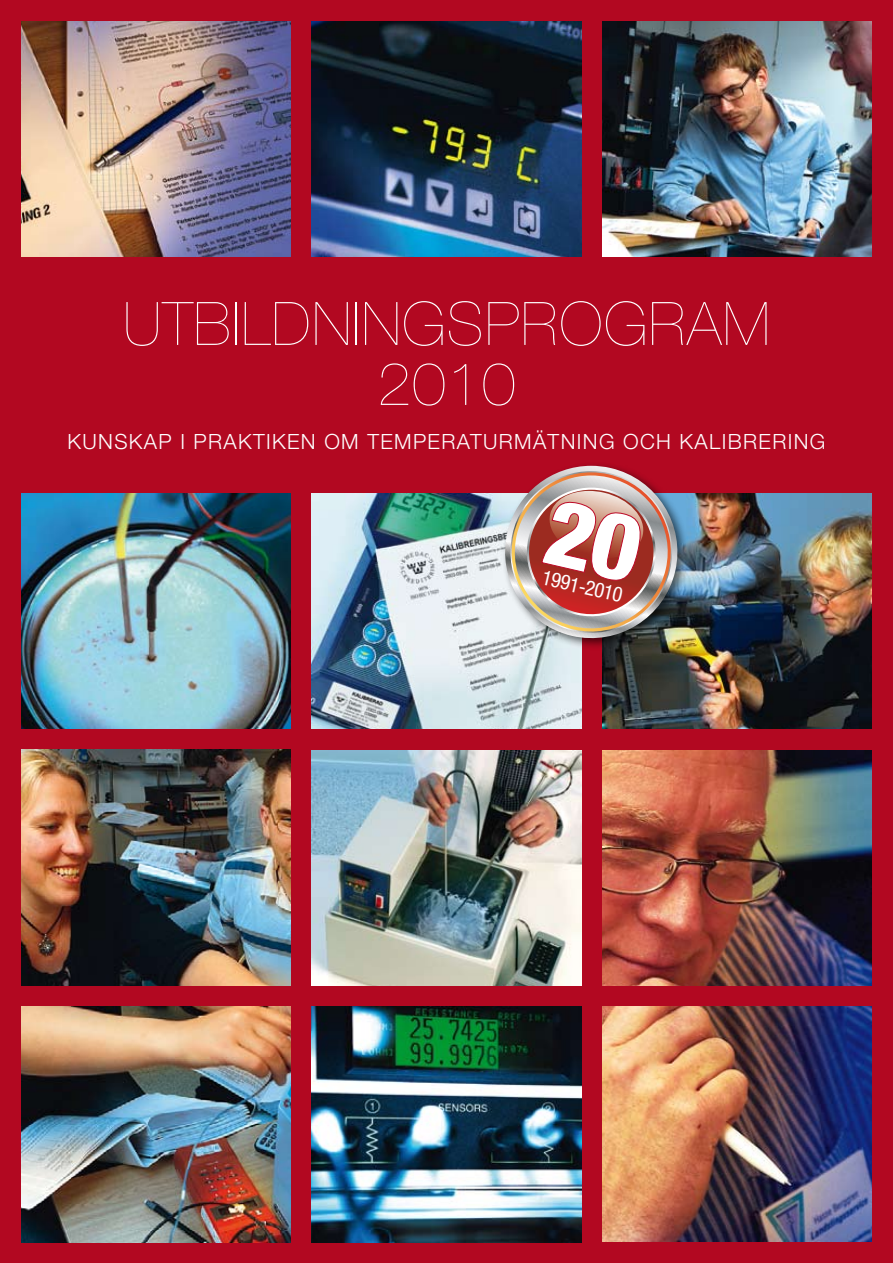
<style>
.page{position:relative;width:893px;height:1263px;background:#b20821}
.page>*{position:absolute;margin:0;border:0;box-sizing:border-box;transform-origin:0 0}
.t1{font:200 60px/60px "Helvetica Neue";letter-spacing:.025em;color:#fff;text-align:center}
.t2{font:300 21px "Helvetica Neue";letter-spacing:.065em;color:#fff}
.t3{font:condensed 20.55px "Helvetica Neue";color:#fff}
</style>
<div class="page">
<img style="left:602px;top:21px;width:270px;height:236px">
<img style="left:21px;top:21px;width:270px;height:236px">
<img style="left:21px;top:493px;width:270px;height:236px">
<img style="left:312px;top:750px;width:269px;height:235px">
<img style="left:312px;top:493px;width:269px;height:236px">
<img style="left:312px;top:21px;width:269px;height:236px">
<img style="left:602px;top:493px;width:270px;height:236px">
<img style="left:312px;top:1007px;width:269px;height:235px">
<img style="left:602px;top:750px;width:270px;height:235px">
<img style="left:21px;top:1007px;width:270px;height:235px">
<img style="left:602px;top:1007px;width:270px;height:235px">
<img style="left:21px;top:750px;width:270px;height:235px">
<div style="left:501px;top:462px;width:189px;height:188px;background:#000;opacity:.6"></div>
<img style="left:497px;top:466px;width:189px;height:180px">
<h1 class="t1" style="left:123px;top:293px;width:648px">UTBILDNINGSPROGRAM<br>2010</h1>
<p class="t2" style="left:68px;top:429px;width:759px">KUNSKAP I PRAKTIKEN OM TEMPERATURMÄTNING OCH KALIBRERING</p>
<p class="t3" style="left:545px;top:565px;width:84px;rotate:13deg">1991-2010</p>
</div>
